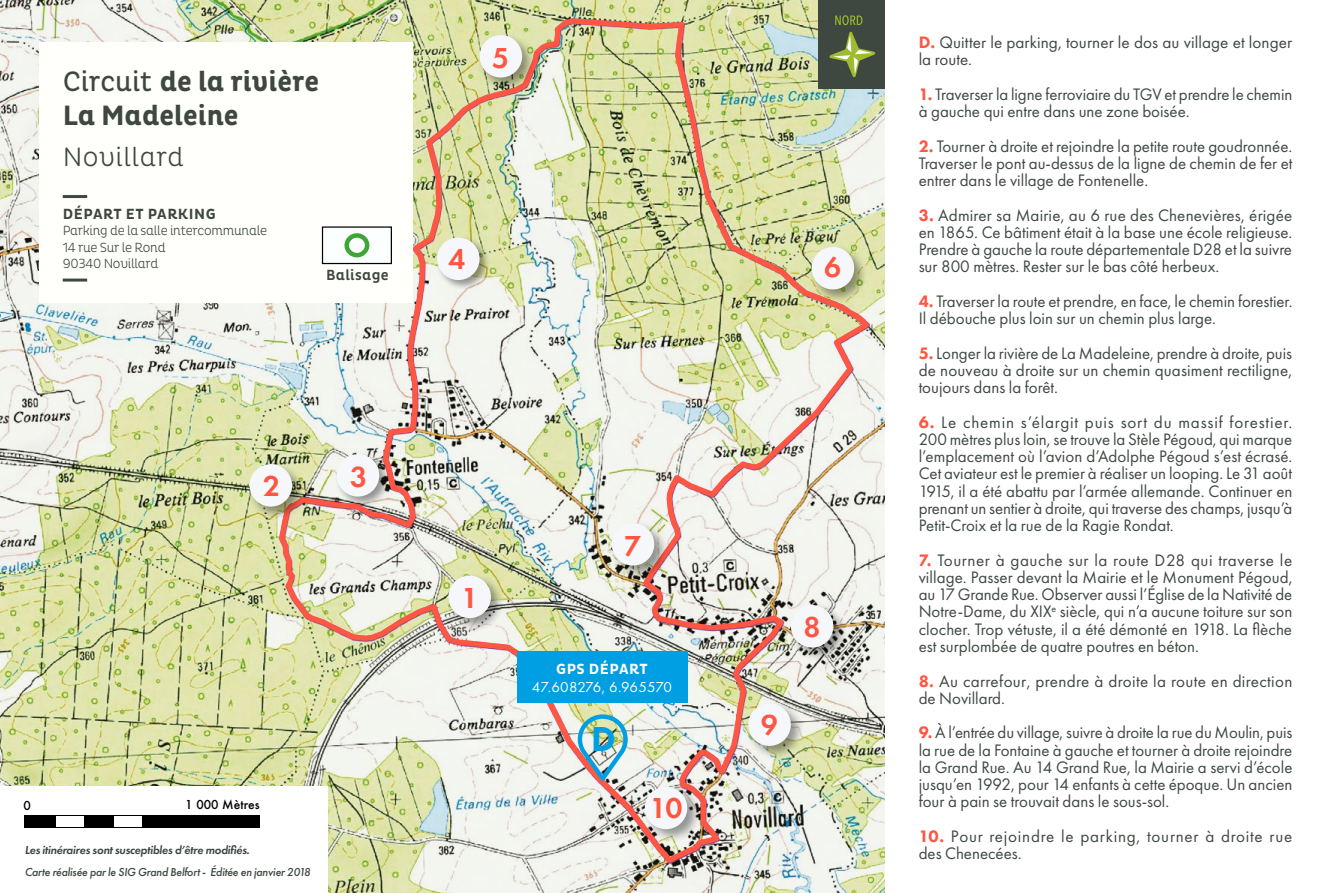
<style>
.page{position:relative;width:1327px;height:893px;background:#fff}
.page>*{position:absolute;margin:0;border:0;box-sizing:border-box;transform-origin:0 0}
.t1{font:800 36px "Futura PT";color:#009fe3}
.t2{font:600 30.15px "Futura PT";color:#ff5643}
.t3{font:600 30px "Futura PT";color:#ff5643}
.t4{font:700 28.5px/34.2px "Pluto Cond";color:#3e4840}
.t5{font:300 27px "Pluto Cond";letter-spacing:.02em;color:#3e4840}
.t6{font:17.25px/17.2px "Futura PT";color:#3e4840;text-align:justify}
.t7{font:17.25px/17.2px "Futura PT";letter-spacing:.02em;color:#3e4840}
.t8{font:17.25px/17.2px "Futura PT";letter-spacing:.045em;color:#3e4840}
.t9{font:15px "Futura PT";letter-spacing:-.005em;color:#fff}
.t10{font:700 15px "Pluto Cond";letter-spacing:.035em;color:#3e4840}
.t11{font:700 15px "Pluto Cond";letter-spacing:.035em;color:#fff}
.t12{font:500 15px "Pluto Cond";letter-spacing:.02em;color:#3e4840}
.t13{font:300 13.5px/16.5px "Pluto Cond";letter-spacing:-.02em;color:#3e4840}
.t14{font:italic 500 12px "Futura PT";letter-spacing:-.02em;color:#3e4840}
.t15{font:italic 600 12px "Futura PT";letter-spacing:-.02em;color:#3e4840}
.t16{font:500 12px "Futura";color:#000}
.s1{font-weight:400}
.s2{font-weight:800;color:#ff5643}
</style>
<div class="page">
<img style="left:0;top:0;width:884px;height:893px">
<img style="left:276px;top:16px;width:599px;height:851px">
<img style="left:575px;top:712px;width:55px;height:69px">
<div style="left:517px;top:652px;width:170px;height:51px;background:#009fe3"></div>
<div style="left:39px;top:42px;width:374px;height:261px;background:#fffffb"></div>
<hr style="left:63px;top:279px;width:24px;height:3px;background:#3e4840">
<hr style="left:63px;top:195px;width:24px;height:3px;background:#3e4840">
<div style="left:0;top:787px;width:327px;height:106px;background:#fff"></div>
<div style="left:25px;top:815px;width:235px;height:13px;background:#000"></div>
<div style="left:56px;top:816px;width:28px;height:11px;background:#fff"></div>
<div style="left:114px;top:816px;width:28px;height:11px;background:#fff"></div>
<div style="left:818px;top:0;width:66px;height:89px;background:#3e4840"></div>
<svg style="left:835px;top:15px;width:27px;height:10px"></svg>
<svg style="left:829px;top:31px;width:46px;height:46px"></svg>
<div style="left:446px;top:573px;width:59px;height:60px;background:#000;opacity:.4"></div>
<svg style="left:447px;top:575px;width:45px;height:44px"></svg>
<div style="left:335px;top:452px;width:56px;height:57px;background:#000;opacity:.4"></div>
<svg style="left:336px;top:453px;width:44px;height:44px"></svg>
<div style="left:247px;top:462px;width:60px;height:59px;background:#000;opacity:.4"></div>
<svg style="left:249px;top:463px;width:44px;height:45px"></svg>
<div style="left:788px;top:603px;width:60px;height:59px;background:#000;opacity:.4"></div>
<svg style="left:790px;top:604px;width:44px;height:44px"></svg>
<div style="left:746px;top:701px;width:59px;height:59px;background:#000;opacity:.4"></div>
<svg style="left:747px;top:702px;width:45px;height:45px"></svg>
<div style="left:642px;top:784px;width:60px;height:60px;background:#000;opacity:.4"></div>
<svg style="left:644px;top:786px;width:44px;height:44px"></svg>
<div style="left:609px;top:521px;width:60px;height:59px;background:#000;opacity:.4"></div>
<svg style="left:611px;top:522px;width:44px;height:44px"></svg>
<div style="left:436px;top:236px;width:54px;height:55px;background:#000;opacity:.4"></div>
<svg style="left:436px;top:237px;width:44px;height:44px"></svg>
<div style="left:477px;top:33px;width:60px;height:59px;background:#000;opacity:.4"></div>
<svg style="left:479px;top:34px;width:44px;height:44px"></svg>
<div style="left:809px;top:245px;width:59px;height:59px;background:#000;opacity:.4"></div>
<svg style="left:810px;top:246px;width:45px;height:44px"></svg>
<div style="left:322px;top:227px;width:69px;height:37px;background:#fcffff"></div>
<div style="left:322px;top:226px;width:70px;height:38px;border:1px solid #000"></div>
<div style="left:344px;top:233px;width:25px;height:24px;border:4px solid #3fa535;border-radius:50%"></div>
<h3 class="t4" style="left:63px;top:65px;width:258px"><span class="s1">Circuit</span> de la rivière<br>La Madeleine</h3>
<h3 class="t5" style="left:63px;top:141px;width:122px">Novillard</h3>
<p class="t10" style="left:63px;top:205px;width:154px">DÉPART ET PARKING</p>
<p class="t13" style="left:63px;top:223px;width:206px">Parking de la salle intercommunale<br>14 rue Sur le Rond<br>90340 Novillard</p>
<p class="t12" style="left:326px;top:267px;width:64px">Balisage</p>
<h3 class="t3" style="left:492px;top:39px;width:19px">5</h3>
<h3 class="t3" style="left:448px;top:240px;width:19px">4</h3>
<h3 class="t3" style="left:263px;top:467px;width:19px">2</h3>
<h2 class="t2" style="left:350px;top:458px;width:19px">3</h2>
<p class="t16" style="left:23px;top:797px;width:9px">0</p>
<p class="t16" style="left:185px;top:796px;width:76px">1 000 Mètres</p>
<p class="t15" style="left:25px;top:842px;width:226px">Les itinéraires sont susceptibles d’être modifiés.</p>
<p class="t14" style="left:25px;top:864px;width:287px">Carte réalisée par le SIG Grand Belfort - Éditée en janvier 2018</p>
<h3 class="t3" style="left:461px;top:579px;width:19px">1</h3>
<h3 class="t3" style="left:624px;top:527px;width:19px">7</h3>
<p class="t11" style="left:556px;top:660px;width:93px">GPS DÉPART</p>
<p class="t9" style="left:532px;top:678px;width:142px">47.608276, 6.965570</p>
<h1 class="t1" style="left:591px;top:716px;width:26px">D</h1>
<h3 class="t3" style="left:650px;top:789px;width:34px">10</h3>
<h3 class="t3" style="left:824px;top:249px;width:19px">6</h3>
<h3 class="t3" style="left:803px;top:608px;width:19px">8</h3>
<h3 class="t3" style="left:761px;top:706px;width:19px">9</h3>
<p class="t6" style="left:918px;top:34px;width:375px"><span class="s2">D.</span> Quitter le parking, tourner le dos au village et longer la route.</p>
<p class="t6" style="left:918px;top:85px;width:375px"><span class="s2">1.</span> Traverser la ligne ferroviaire du TGV et prendre le chemin à gauche qui entre dans une zone boisée.</p>
<p class="t6" style="left:918px;top:137px;width:375px"><span class="s2">2.</span> Tourner à droite et rejoindre la petite route goudronnée.<br>Traverser le pont au-dessus de la ligne de chemin de fer et entrer dans le village de Fontenelle.</p>
<p class="t6" style="left:918px;top:206px;width:375px"><span class="s2">3.</span> Admirer sa Mairie, au 6 rue des Chenevières, érigée en 1865. Ce bâtiment était à la base une école religieuse.<br>Prendre à gauche la route départementale D28 et la suivre sur 800 mètres. Rester sur le bas côté herbeux.</p>
<p class="t6" style="left:918px;top:292px;width:375px"><span class="s2">4.</span> Traverser la route et prendre, en face, le chemin forestier.<br>Il débouche plus loin sur un chemin plus large.</p>
<p class="t6" style="left:918px;top:344px;width:375px"><span class="s2">5.</span> Longer la rivière de La Madeleine, prendre à droite, puis de nouveau à droite sur un chemin quasiment rectiligne, toujours dans la forêt.</p>
<p class="t6" style="left:918px;top:413px;width:375px"><span class="s2">6.</span> Le chemin s’élargit puis sort du massif forestier.<br>200 mètres plus loin, se trouve la Stèle Pégoud, qui marque l’emplacement où l’avion d’Adolphe Pégoud s’est écrasé.<br>Cet aviateur est le premier à réaliser un looping. Le 31 août 1915, il a été abattu par l’armée allemande. Continuer en prenant un sentier à droite, qui traverse des champs, jusqu’à Petit-Croix et la rue de la Ragie Rondat.</p>
<p class="t6" style="left:918px;top:551px;width:375px"><span class="s2">7.</span> Tourner à gauche sur la route D28 qui traverse le village. Passer devant la Mairie et le Monument Pégoud, au 17 Grande Rue. Observer aussi l’Église de la Nativité de Notre-Dame, du XIX<sup>e</sup> siècle, qui n’a aucune toiture sur son clocher. Trop vétuste, il a été démonté en 1918. La flèche est surplombée de quatre poutres en béton.</p>
<p class="t7" style="left:918px;top:672px;width:375px"><span class="s2">8.</span> Au carrefour, prendre à droite la route en direction de Novillard.</p>
<p class="t6" style="left:918px;top:724px;width:375px"><span class="s2">9.</span> À l’entrée du village, suivre à droite la rue du Moulin, puis la rue de la Fontaine à gauche et tourner à droite rejoindre la Grand Rue. Au 14 Grand Rue, la Mairie a servi d’école jusqu’en 1992, pour 14 enfants à cette époque. Un ancien four à pain se trouvait dans le sous-sol.</p>
<p class="t8" style="left:918px;top:827px;width:375px"><span class="s2">10.</span> Pour rejoindre le parking, tourner à droite rue des Chenecées.</p>
</div>
